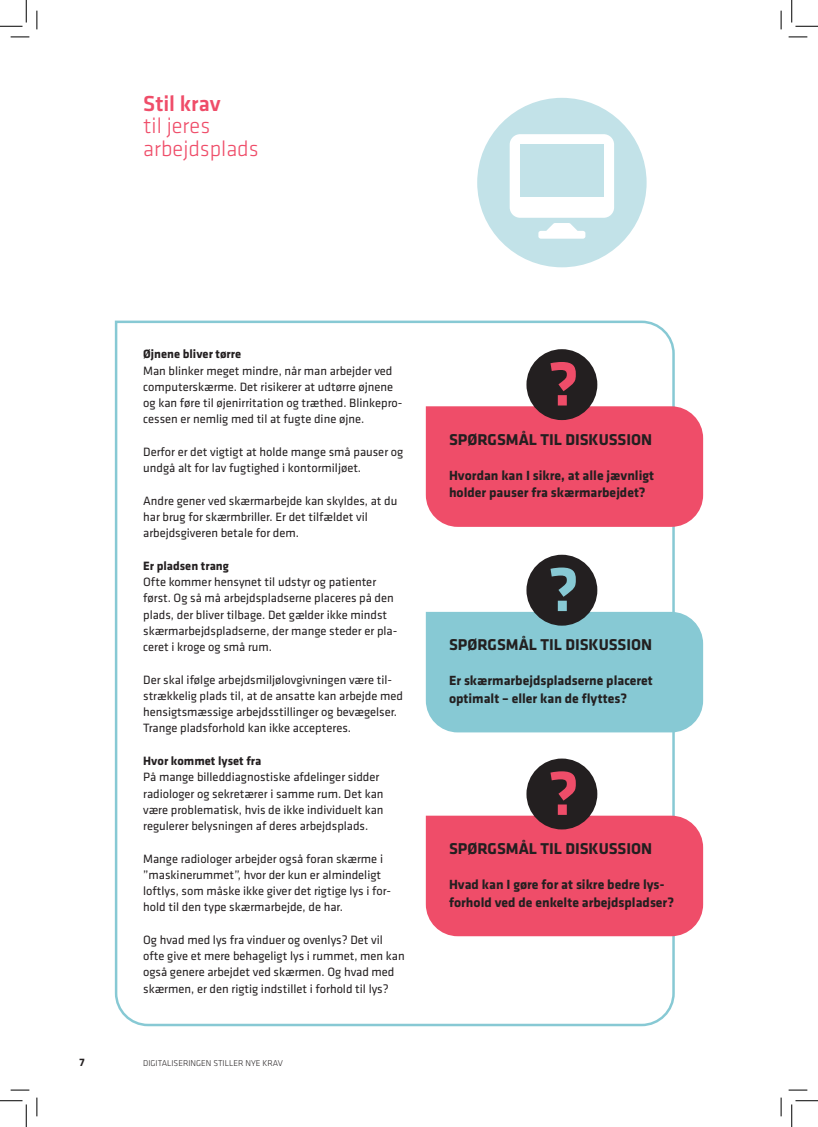
<style>
.page{position:relative;width:818px;height:1127px;background:#fff}
.page>*{position:absolute;margin:0;border:0;box-sizing:border-box;transform-origin:0 0}
.Overskrift_opslag_1{font:300 22.5px "Klavika";color:#ef4d69}
.Overskrift_opslag_1-2{font:500 22.5px "Klavika";color:#ef4d69}
.BAR_Brød{font:700 16.25px "Klavika";color:#231f20}
.BAR_Brød-2{font:700 13.75px/17.5px "Klavika";color:#231f20}
.BAR_Brød-3{font:12.5px/16.2px "Klavika";color:#231f20}
.mellemrubrik_3{font:700 12.5px "Klavika";color:#231f20}
.t1{font:700 11.25px "Klavika";color:#231f20}
.t2{font:300 8.75px "Klavika";color:#231f20}
</style>
<div class="page">
<svg style="left:114px;top:320px;width:562px;height:707px"></svg>
<div style="left:526px;top:349px;width:71px;height:71px;background:#231f20;border-radius:50%"></div>
<svg style="left:426px;top:362px;width:277px;height:164px"></svg>
<svg style="left:477px;top:98px;width:169px;height:169px"></svg>
<div style="left:526px;top:554px;width:71px;height:71px;background:#231f20;border-radius:50%"></div>
<svg style="left:426px;top:567px;width:277px;height:165px"></svg>
<div style="left:526px;top:758px;width:71px;height:71px;background:#231f20;border-radius:50%"></div>
<svg style="left:426px;top:771px;width:277px;height:165px"></svg>
<svg style="left:11px;top:36px;width:18px;height:2px"></svg>
<svg style="left:788px;top:36px;width:19px;height:2px"></svg>
<svg style="left:11px;top:1089px;width:18px;height:1px"></svg>
<svg style="left:788px;top:1089px;width:19px;height:1px"></svg>
<svg style="left:36px;top:11px;width:2px;height:18px"></svg>
<svg style="left:36px;top:1097px;width:2px;height:18px"></svg>
<svg style="left:780px;top:11px;width:2px;height:18px"></svg>
<svg style="left:780px;top:1097px;width:2px;height:18px"></svg>
<svg style="left:0;top:0;width:27px;height:27px"></svg>
<svg style="left:0;top:1100px;width:27px;height:26px"></svg>
<svg style="left:791px;top:0;width:27px;height:27px"></svg>
<svg style="left:791px;top:1100px;width:27px;height:26px"></svg>
<p class="Overskrift_opslag_1-2" style="left:143px;top:88px;width:79px">Stil krav</p>
<p class="Overskrift_opslag_1" style="left:143px;top:112px;width:69px">til jeres</p>
<p class="Overskrift_opslag_1" style="left:143px;top:134px;width:117px">arbejdsplads</p>
<p class="mellemrubrik_3" style="left:143px;top:345px;width:100px">Øjnene bliver tørre</p>
<p class="BAR_Brød-3" style="left:143px;top:362px;width:261px">Man blinker meget mindre, når man arbejder ved computerskærme. Det risikerer at udtørre øjnene og kan føre til øjenirritation og træthed. Blinkepro&shy;cessen er nemlig med til at fugte dine øjne.</p>
<p class="BAR_Brød-3" style="left:143px;top:443px;width:262px">Derfor er det vigtigt at holde mange små pauser og undgå alt for lav fugtighed i kontormiljøet.</p>
<p class="BAR_Brød-3" style="left:143px;top:492px;width:256px">Andre gener ved skærmarbejde kan skyldes, at du har brug for skærmbriller. Er det tilfældet vil arbejdsgiveren betale for dem.</p>
<p class="mellemrubrik_3" style="left:143px;top:556px;width:87px">Er pladsen trang</p>
<p class="BAR_Brød-3" style="left:143px;top:573px;width:256px">Ofte kommer hensynet til udstyr og patienter først. Og så må arbejdspladserne placeres på den plads, der bliver tilbage. Det gælder ikke mindst skærmarbejdspladserne, der mange steder er pla&shy;ceret i kroge og små rum.</p>
<p class="BAR_Brød-3" style="left:143px;top:670px;width:261px">Der skal ifølge arbejdsmiljølovgivningen være til&shy;strækkelig plads til, at de ansatte kan arbejde med hensigtsmæssige arbejdsstillinger og bevægelser.<br>Trange pladsforhold kan ikke accepteres.</p>
<p class="mellemrubrik_3" style="left:143px;top:751px;width:120px">Hvor kommet lyset fra</p>
<p class="BAR_Brød-3" style="left:143px;top:768px;width:242px">På mange billeddiagnostiske afdelinger sidder radiologer og sekretærer i samme rum. Det kan være problematisk, hvis de ikke individuelt kan regulerer belysningen af deres arbejdsplads.</p>
<p class="BAR_Brød-3" style="left:143px;top:849px;width:249px">Mange radiologer arbejder også foran skærme i ”maskinerummet”, hvor der kun er almindeligt loftlys, som måske ikke giver det rigtige lys i for&shy;hold til den type skærmarbejde, de har.</p>
<p class="BAR_Brød-3" style="left:143px;top:930px;width:263px">Og hvad med lys fra vinduer og ovenlys? Det vil ofte give et mere behageligt lys i rummet, men kan også genere arbejdet ved skærmen. Og hvad med skærmen, er den rigtig indstillet i forhold til lys?</p>
<p class="t1" style="left:79px;top:1053px;width:7px">7</p>
<p class="t2" style="left:143px;top:1057px;width:141px">DIGITALISERINGEN STILLER NYE KRAV</p>
<p class="BAR_Brød" style="left:449px;top:427px;width:205px">SPØRGSMÅL TIL DISKUSSION</p>
<p class="BAR_Brød-2" style="left:449px;top:465px;width:207px">Hvordan kan I sikre, at alle jævnligt holder pauser fra skærmarbejdet?</p>
<p class="BAR_Brød" style="left:449px;top:633px;width:205px">SPØRGSMÅL TIL DISKUSSION</p>
<p class="BAR_Brød-2" style="left:449px;top:671px;width:205px">Er skærmarbejdspladserne placeret optimalt – eller kan de flyttes?</p>
<p class="BAR_Brød" style="left:449px;top:836px;width:205px">SPØRGSMÅL TIL DISKUSSION</p>
<p class="BAR_Brød-2" style="left:449px;top:874px;width:226px">Hvad kan I gøre for at sikre bedre lys&shy;forhold ved de enkelte arbejdspladser?</p>
</div>
